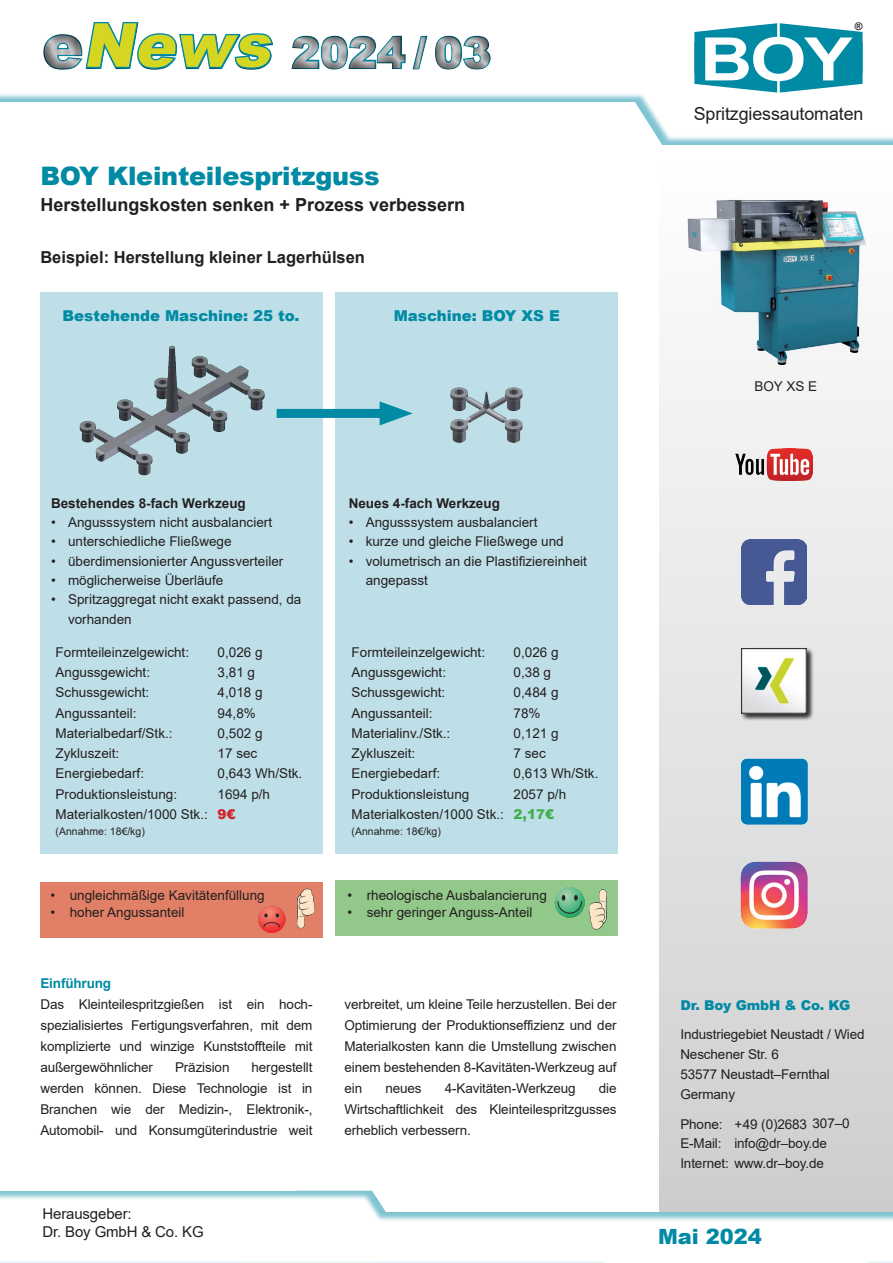
<style>
.page{position:relative;width:893px;height:1263px;background:#fff}
.page>*{position:absolute;margin:0;border:0;box-sizing:border-box;transform-origin:0 0}
.t1{font:italic 900 60.75px "Arial";color:#d5d622}
.t2{font:700 60px "Arial";color:#fff;scale:1.21 1}
.t3{font:900 42px "Arial";letter-spacing:.01em;color:#c7c8ca}
.t4{font:900 25.5px "Arial";letter-spacing:-.01em;color:#008aa4}
.t5{font:900 21px "Arial";color:#008aa4}
.t6{font:700 18px "Arial";color:#231f20}
.t7{font:17.85px "Arial";letter-spacing:-.005em;color:#231f20}
.t8{font:700 16.5px "Arial";color:#231f20}
.t9{font:900 15px "Arial";color:#008aa4}
.t10{font:15px/18px "Arial";letter-spacing:-.01em;color:#231f20}
.t11{font:13.5px/21px "Arial";color:#231f20}
.t12{font:700 13.5px "Arial";color:#231f20}
.t13{font:900 13.5px "Arial";letter-spacing:-.01em;color:#008aa4}
.t14{font:700 13.5px "Arial";letter-spacing:-.01em;color:#008aa4}
.t15{font:10.5px "Arial";color:#231f20}
.t16{font:700 10.5px "Arial";color:#231f20}
.s1{font-style:normal;color:#c7c8ca}
.s2{font-weight:900;color:#d1232a}
.s3{font-family:"Frutiger"}
.s4{font-weight:900;color:#40ae49}
</style>
<div class="page">
<svg style="left:659px;top:376px;width:234px;height:812px;background:#e0e1e1"></svg>
<div style="left:0;top:1188px;width:893px;height:75px;background:#008aa4;opacity:.5"></div>
<div style="left:0;top:0;width:893px;height:147px;background:#008aa4;opacity:.5"></div>
<svg style="left:608px;top:17px;width:254px;height:128px"></svg>
<div style="left:776px;top:43px;width:5px;height:32px;background:#008aa4"></div>
<div style="left:29px;top:8px;width:476px;height:76px;background:#231f20;opacity:.66"></div>
<svg style="left:584px;top:1227px;width:285px;height:36px"></svg>
<img style="left:737px;top:755px;width:73px;height:73px">
<img style="left:741px;top:862px;width:66px;height:66px">
<img style="left:741px;top:540px;width:65px;height:65px">
<div style="left:740px;top:647px;width:74px;height:74px;background:#231f20;opacity:.75"></div>
<div style="left:741px;top:648px;width:65px;height:65px;border:1px solid #231f20"></div>
<img style="left:735px;top:449px;width:78px;height:32px">
<div style="left:40px;top:882px;width:283px;height:55px;background:#e18066"></div>
<div style="left:335px;top:881px;width:282px;height:55px;background:#92c889"></div>
<div style="left:40px;top:292px;width:283px;height:562px;background:#bfdfe8"></div>
<div style="left:335px;top:292px;width:282px;height:562px;background:#bfdfe8"></div>
<img style="left:450px;top:387px;width:73px;height:55px">
<img style="left:80px;top:345px;width:185px;height:131px">
<img style="left:257px;top:905px;width:29px;height:27px">
<img style="left:296px;top:888px;width:19px;height:41px">
<img style="left:590px;top:890px;width:17px;height:40px">
<img style="left:553px;top:880px;width:39px;height:37px">
<div style="left:277px;top:409px;width:116px;height:9px;background:#008aa4"></div>
<svg style="left:380px;top:401px;width:33px;height:24px"></svg>
<svg style="left:42px;top:21px;width:233px;height:50px"></svg>
<img style="left:659px;top:200px;width:234px;height:176px">
<h1 class="t1" style="left:43px;top:1px;width:244px"><span class="s1">e</span> News</h1>
<h3 class="t3" style="left:292px;top:22px;width:201px">2024 / 03</h3>
<h3 class="t4" style="left:40px;top:158px;width:341px">BOY Kleinteilespritzguss</h3>
<h3 class="t6" style="left:40px;top:192px;width:426px">Herstellungskosten senken + Prozess verbessern</h3>
<p class="t8" style="left:40px;top:245px;width:326px">Beispiel: Herstellung kleiner Lagerhülsen</p>
<p class="t9" style="left:63px;top:305px;width:238px">Bestehende Maschine: 25 to.</p>
<p class="t9" style="left:394px;top:305px;width:168px">Maschine: BOY XS E</p>
<p class="t16" style="left:855px;top:19px;width:9px">®</p>
<h2 class="t2" style="left:700px;top:17px;width:128px">BOY</h2>
<h3 class="t7" style="left:694px;top:102px;width:171px">Spritzgiessautomaten</h3>
<p class="t11" style="left:754px;top:376px;width:64px">BOY XS E</p>
<p class="t12" style="left:51px;top:494px;width:196px">Bestehendes 8-fach Werkzeug</p>
<p class="t11" style="left:51px;top:512px;width:223px">• Angusssystem nicht ausbalanciert</p>
<p class="t11" style="left:51px;top:531px;width:182px">• unterschiedliche Fließwege</p>
<p class="t11" style="left:51px;top:550px;width:234px">• überdimensionierter Angussverteiler</p>
<p class="t11" style="left:51px;top:570px;width:174px">• möglicherweise Überläufe</p>
<p class="t11" style="left:68px;top:590px;width:235px;line-height:19.4px;text-indent:-17px">• Spritzaggregat nicht exakt passend, da vorhanden</p>
<p class="t11" style="left:56px;top:642px;width:135px">Formteileinzelgewicht:</p>
<p class="t11" style="left:218px;top:642px;width:47px">0,026 g</p>
<p class="t11" style="left:56px;top:662px;width:96px">Angussgewicht:</p>
<p class="t11" style="left:218px;top:662px;width:39px">3,81 g</p>
<p class="t11" style="left:56px;top:682px;width:95px">Schussgewicht:</p>
<p class="t11" style="left:218px;top:682px;width:47px">4,018 g</p>
<p class="t11" style="left:56px;top:702px;width:83px">Angussanteil:</p>
<p class="t11" style="left:218px;top:702px;width:40px">94,8%</p>
<p class="t11" style="left:56px;top:723px;width:119px">Materialbedarf/Stk.:</p>
<p class="t11" style="left:218px;top:723px;width:47px">0,502 g</p>
<p class="t11" style="left:56px;top:743px;width:65px">Zykluszeit:</p>
<p class="t11" style="left:218px;top:743px;width:41px">17 sec</p>
<p class="t11" style="left:56px;top:763px;width:90px">Energiebedarf:</p>
<p class="t11" style="left:218px;top:763px;width:86px">0,643 Wh/Stk.</p>
<p class="t11" style="left:56px;top:783px;width:123px">Produktionsleistung:</p>
<p class="t11" style="left:56px;top:784px;width:216px;line-height:20.2px;text-indent:162px">1694 p/h<br>Materialkosten/1000 Stk.: <span class="s2">9€</span></p>
<p class="t15" style="left:56px;top:824px;width:91px">(Annahme: 18<span class="s3">€</span>/kg)</p>
<p class="t11" style="left:50px;top:884px;width:216px">• ungleichmäßige Kavitätenfüllung</p>
<p class="t11" style="left:50px;top:901px;width:136px">• hoher Angussanteil</p>
<p class="t14" style="left:40px;top:974px;width:72px">Einführung</p>
<p class="t11" style="left:40px;top:994px;width:274px;text-align:justify">Das Kleinteilespritzgießen ist ein hoch&shy;spezialisiertes Fertigungsverfahren, mit dem komplizierte und winzige Kunststoffteile mit außergewöhnlicher</p>
<p class="t11" style="left:175px;top:1057px;width:56px">Präzision</p>
<p class="t11" style="left:40px;top:1057px;width:274px;text-align:justify;text-indent:211px">hergestellt werden können. Diese Technologie ist in Branchen wie der Medizin-, Elektronik-, Automobil- und Konsumgüterindustrie weit</p>
<p class="t10" style="left:43px;top:1204px;width:163px">Herausgeber:<br>Dr. Boy GmbH &amp; Co. KG</p>
<p class="t12" style="left:349px;top:494px;width:153px">Neues 4-fach Werkzeug</p>
<p class="t11" style="left:349px;top:512px;width:190px">• Angusssystem ausbalanciert</p>
<p class="t11" style="left:349px;top:531px;width:217px">• kurze und gleiche Fließwege und</p>
<p class="t11" style="left:366px;top:551px;width:223px;line-height:19.4px;text-indent:-17px">• volumetrisch an die Plastifiziereinheit angepasst</p>
<p class="t11" style="left:352px;top:642px;width:135px">Formteileinzelgewicht:</p>
<p class="t11" style="left:514px;top:642px;width:47px">0,026 g</p>
<p class="t11" style="left:352px;top:662px;width:96px">Angussgewicht:</p>
<p class="t11" style="left:514px;top:662px;width:39px">0,38 g</p>
<p class="t11" style="left:352px;top:682px;width:95px">Schussgewicht:</p>
<p class="t11" style="left:514px;top:682px;width:47px">0,484 g</p>
<p class="t11" style="left:352px;top:702px;width:83px">Angussanteil:</p>
<p class="t11" style="left:514px;top:702px;width:29px">78%</p>
<p class="t11" style="left:352px;top:723px;width:100px">Materialinv./Stk.:</p>
<p class="t11" style="left:514px;top:723px;width:47px">0,121 g</p>
<p class="t11" style="left:352px;top:743px;width:65px">Zykluszeit:</p>
<p class="t11" style="left:514px;top:743px;width:34px">7 sec</p>
<p class="t11" style="left:352px;top:763px;width:90px">Energiebedarf:</p>
<p class="t11" style="left:514px;top:763px;width:86px">0,613 Wh/Stk.</p>
<p class="t11" style="left:352px;top:783px;width:119px">Produktionsleistung</p>
<p class="t11" style="left:352px;top:784px;width:216px;line-height:20.2px;text-indent:162px">2057 p/h<br>Materialkosten/1000 Stk.: <span class="s4">2,17€</span></p>
<p class="t15" style="left:352px;top:824px;width:91px">(Annahme: 18<span class="s3">€</span>/kg)</p>
<p class="t11" style="left:347px;top:884px;width:201px">• rheologische Ausbalancierung</p>
<p class="t11" style="left:347px;top:901px;width:187px">• sehr geringer Anguss-Anteil</p>
<p class="t11" style="left:344px;top:994px;width:274px;text-align:justify">verbreitet, um kleine Teile herzustellen. Bei der Optimierung der Produktionseffizienz und der Materialkosten kann die Umstellung zwischen einem bestehenden 8-Kavitäten-Werkzeug auf ein</p>
<p class="t11" style="left:385px;top:1078px;width:38px">neues</p>
<p class="t11" style="left:445px;top:1078px;width:132px">4-Kavitäten-Werkzeug</p>
<p class="t11" style="left:344px;top:1078px;width:274px;text-align:justify;text-indent:254px">die Wirtschaftlichkeit des Kleinteilespritzgusses erheblich verbessern.</p>
<p class="t13" style="left:680px;top:995px;width:172px">Dr. Boy GmbH &amp; Co. KG</p>
<p class="t11" style="left:680px;top:1025px;width:186px;line-height:19.8px">Industriegebiet Neustadt / Wied<br>Neschener Str. 6<br>53577 Neustadt–Fernthal<br>Germany</p>
<p class="t11" style="left:680px;top:1114px;width:171px;line-height:19.8px">Phone: +49 (0)2683 307–0<br>E-Mail: info@dr–boy.de<br>Internet: www.dr–boy.de</p>
<h3 class="t5" style="left:658px;top:1221px;width:105px">Mai 2024</h3>
</div>
